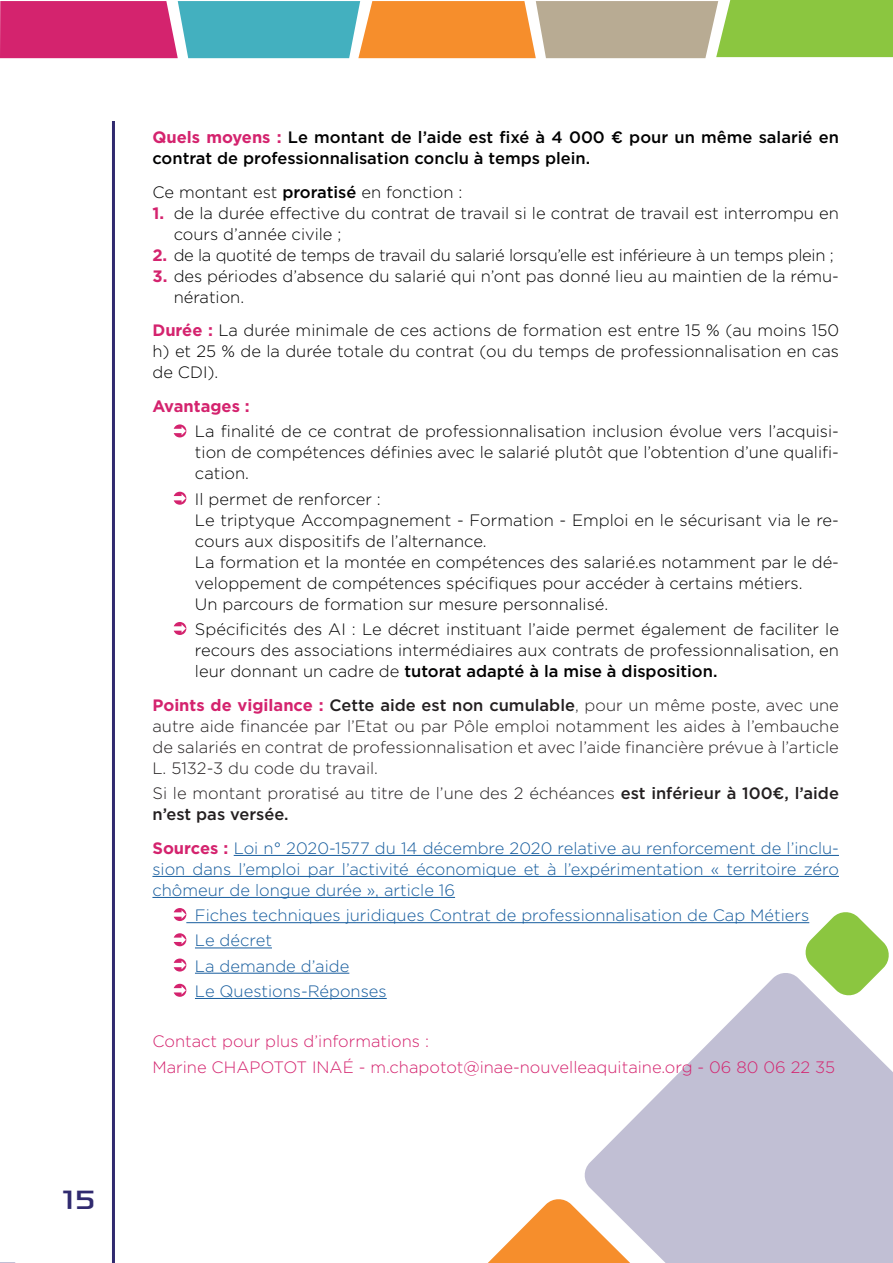
<style>
.page{position:relative;width:893px;height:1263px;background:#fff}
.page>*{position:absolute;margin:0;border:0;box-sizing:border-box;transform-origin:0 0}
.t1{font:37.5px "Sony Sketch EF";color:#302a6f}
.t2{font:300 16.5px/21px "Gotham";color:#000001}
.t3{font:300 16.5px/21px "Gotham";color:#231f20;text-align:justify}
.t4{font:300 16.5px/21px "Gotham";color:#175d9e;text-align:justify}
.t5{font:500 16.5px/21px "Gotham";color:#000001}
.t6{font:300 16.5px "Gotham";color:#d4236e}
.t7{font:300 16.5px "Gotham";letter-spacing:-.02em;color:#000001}
.t8{font:700 16.5px "Gotham";color:#d4236e}
.s1{font-weight:700;color:#d4236e}
.s2{font-weight:500}
</style>
<div class="page">
<hr style="left:112px;top:121px;width:3px;height:1142px;background:#302a6f">
<svg style="left:0;top:0;width:893px;height:58px;background:#ae9779"></svg>
<svg style="left:488px;top:1199px;width:95px;height:64px"></svg>
<svg style="left:583px;top:973px;width:310px;height:290px;fill:#c1bfd4"></svg>
<svg style="left:804px;top:912px;width:86px;height:85px"></svg>
<hr style="left:234px;top:855px;width:605px;height:1px;background:#175d9e">
<hr style="left:152px;top:876px;width:687px;height:1px;background:#175d9e">
<hr style="left:152px;top:897px;width:303px;height:1px;background:#175d9e">
<hr style="left:186px;top:922px;width:623px;height:1px;background:#175d9e">
<hr style="left:195px;top:947px;width:77px;height:1px;background:#175d9e">
<hr style="left:195px;top:973px;width:154px;height:1px;background:#175d9e">
<hr style="left:195px;top:998px;width:192px;height:1px;background:#175d9e">
<svg style="left:174px;top:424px;width:12px;height:13px"></svg>
<svg style="left:174px;top:492px;width:12px;height:13px"></svg>
<svg style="left:174px;top:622px;width:12px;height:13px"></svg>
<svg style="left:174px;top:908px;width:12px;height:13px"></svg>
<svg style="left:174px;top:933px;width:12px;height:13px"></svg>
<svg style="left:174px;top:958px;width:12px;height:13px"></svg>
<svg style="left:174px;top:984px;width:12px;height:13px"></svg>
<p class="t1" style="left:60px;top:1178px;width:39px">15</p>
<p class="t5" style="left:152px;top:126px;width:688px"><span class="s1">Quels moyens :</span> Le montant de l’aide est fixé à 4 000 € pour un même salarié en contrat de professionnalisation conclu à temps plein.</p>
<p class="t2" style="left:152px;top:181px;width:311px">Ce montant est <span class="s2">proratisé</span> en fonction :</p>
<p class="t2" style="left:174px;top:202px;width:667px;text-indent:-21px"><span class="s1">1.</span> de la durée effective du contrat de travail si le contrat de travail est interrompu en cours d’année civile ;</p>
<p class="t7" style="left:152px;top:244px;width:683px"><span class="s1">2.</span> de la quotité de temps de travail du salarié lorsqu’elle est inférieure à un temps plein ;</p>
<p class="t2" style="left:174px;top:265px;width:667px;text-indent:-21px"><span class="s1">3.</span> des périodes d’absence du salarié qui n’ont pas donné lieu au maintien de la rému&shy;nération.</p>
<p class="t2" style="left:152px;top:320px;width:688px;text-align:justify"><span class="s1">Durée :</span> La durée minimale de ces actions de formation est entre 15 % (au moins 150 h) et 25 % de la durée totale du contrat (ou du temps de professionnalisation en cas de CDI).</p>
<p class="t8" style="left:152px;top:395px;width:99px">Avantages :</p>
<p class="t2" style="left:195px;top:421px;width:645px;text-align:justify">La finalité de ce contrat de professionnalisation inclusion évolue vers l’acquisi&shy;tion de compétences définies avec le salarié plutôt que l’obtention d’une qualifi&shy;cation.</p>
<p class="t2" style="left:195px;top:488px;width:187px">Il permet de renforcer :</p>
<p class="t2" style="left:195px;top:509px;width:645px">Le triptyque Accompagnement - Formation - Emploi en le sécurisant via le re&shy;cours aux dispositifs de l’alternance.</p>
<p class="t2" style="left:195px;top:551px;width:645px">La formation et la montée en compétences des salarié.es notamment par le dé&shy;veloppement de compétences spécifiques pour accéder à certains métiers.</p>
<p class="t2" style="left:195px;top:593px;width:415px">Un parcours de formation sur mesure personnalisé.</p>
<p class="t2" style="left:195px;top:618px;width:645px;text-align:justify">Spécificités des AI : Le décret instituant l’aide permet également de faciliter le recours des associations intermédiaires aux contrats de professionnalisation, en leur donnant un cadre de <span class="s2">tutorat adapté à la mise à disposition.</span></p>
<p class="t3" style="left:152px;top:694px;width:688px"><span class="s1">Points de vigilance :</span> <span class="s2">Cette aide est non cumulable</span>, pour un même poste, avec une autre aide financée par l’Etat ou par Pôle emploi notamment les aides à l’embauche de salariés en contrat de professionnalisation et avec l’aide financière prévue à l’article L. 5132-3 du code du travail.</p>
<p class="t3" style="left:152px;top:782px;width:688px">Si le montant proratisé au titre de l’une des 2 échéances <span class="s2">est inférieur à 100€, l’aide n’est pas versée.</span></p>
<p class="t4" style="left:152px;top:837px;width:688px"><span class="s1">Sources :</span> Loi n° 2020-1577 du 14 décembre 2020 relative au renforcement de l’inclu&shy;sion dans l’emploi par l’activité économique et à l’expérimentation « territoire zéro chômeur de longue durée », article 16</p>
<p class="t4" style="left:195px;top:904px;width:616px">Fiches techniques juridiques Contrat de professionnalisation de Cap Métiers</p>
<p class="t4" style="left:195px;top:929px;width:79px">Le décret</p>
<p class="t4" style="left:195px;top:955px;width:156px">La demande d’aide</p>
<p class="t4" style="left:195px;top:980px;width:193px">Le Questions-Réponses</p>
<p class="t6" style="left:152px;top:1031px;width:278px">Contact pour plus d’informations :</p>
<p class="t6" style="left:152px;top:1056px;width:684px">Marine CHAPOTOT INAÉ - m.chapotot@inae-nouvelleaquitaine.org - 06 80 06 22 35</p>
</div>
